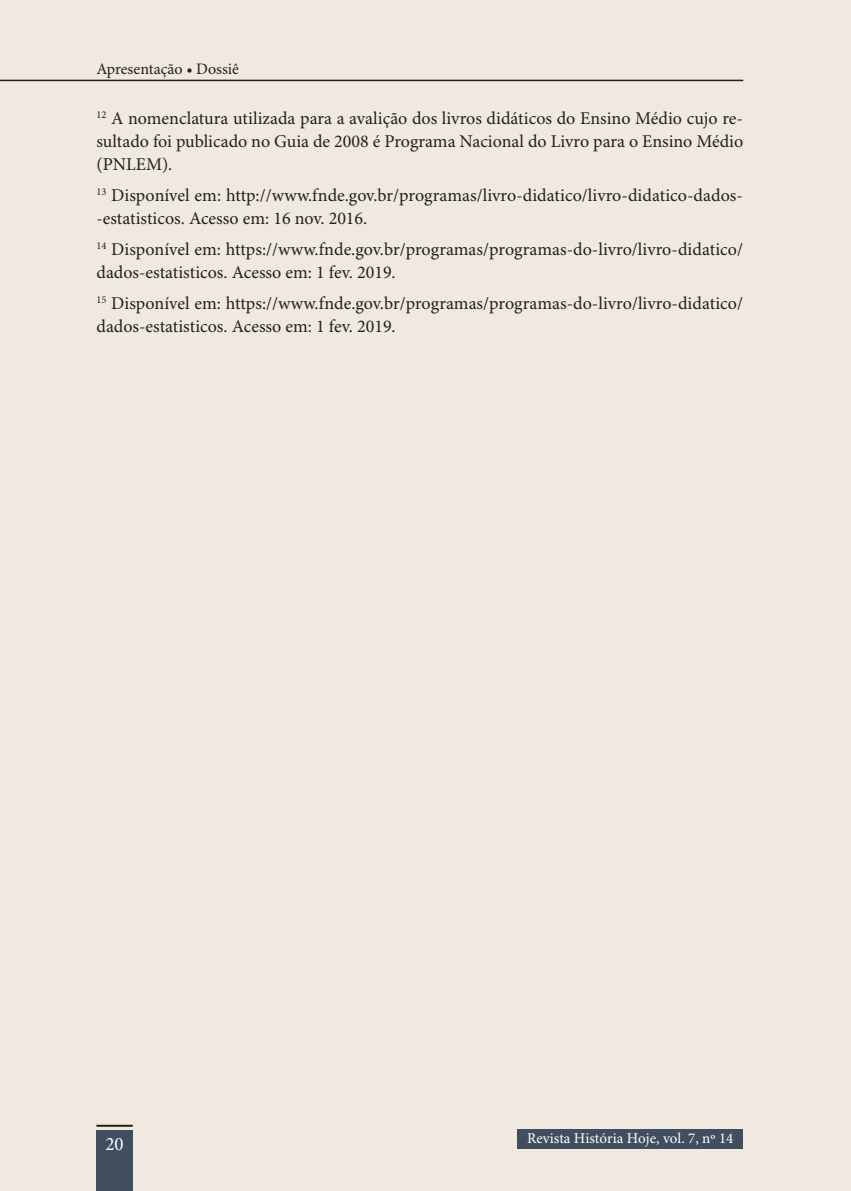
<style>
.page{position:relative;width:851px;height:1191px;background:#fff}
.page>*{position:absolute;margin:0;border:0;box-sizing:border-box;transform-origin:0 0}
.t1{font:19px "Minion Pro";color:#fff}
.t2{font:18px/23px "Minion Pro";color:#231f20}
.t3{font:16px "Minion Pro";color:#231f20}
.t4{font:15px "Minion Pro";color:#fff}
</style>
<div class="page">
<div style="left:0;top:0;width:850px;height:1191px;background:#efe9e0"></div>
<div style="left:517px;top:1129px;width:226px;height:20px;background:#414e5f"></div>
<div style="left:96px;top:1130px;width:37px;height:61px;background:#414e5f"></div>
<hr style="left:96px;top:1124px;width:37px;height:2px;background:#231f20">
<hr style="left:0;top:80px;width:743px;height:1px;background:#231f20">
<p class="t3" style="left:96px;top:59px;width:144px">Apresentação • Dossiê</p>
<p class="t2" style="left:96px;top:107px;width:648px;text-align:justify"><sup>12</sup> A nomenclatura utilizada para a avalição dos livros didáticos do Ensino Médio cujo re&shy;sultado foi publicado no Guia de 2008 é Programa Nacional do Livro para o Ensino Médio (PNLEM).</p>
<p class="t2" style="left:96px;top:184px;width:648px"><sup>13</sup> Disponível em: http://www.fnde.gov.br/programas/livro-didatico/livro-didatico-dados--estatisticos. Acesso em: 16 nov. 2016.</p>
<p class="t2" style="left:96px;top:238px;width:648px"><sup>14</sup> Disponível em: https://www.fnde.gov.br/programas/programas-do-livro/livro-didatico/ dados-estatisticos. Acesso em: 1 fev. 2019.</p>
<p class="t2" style="left:96px;top:292px;width:648px"><sup>15</sup> Disponível em: https://www.fnde.gov.br/programas/programas-do-livro/livro-didatico/ dados-estatisticos. Acesso em: 1 fev. 2019.</p>
<p class="t1" style="left:105px;top:1132px;width:20px">20</p>
<p class="t4" style="left:527px;top:1129px;width:208px">Revista História Hoje, vol. 7, nº 14</p>
</div>
